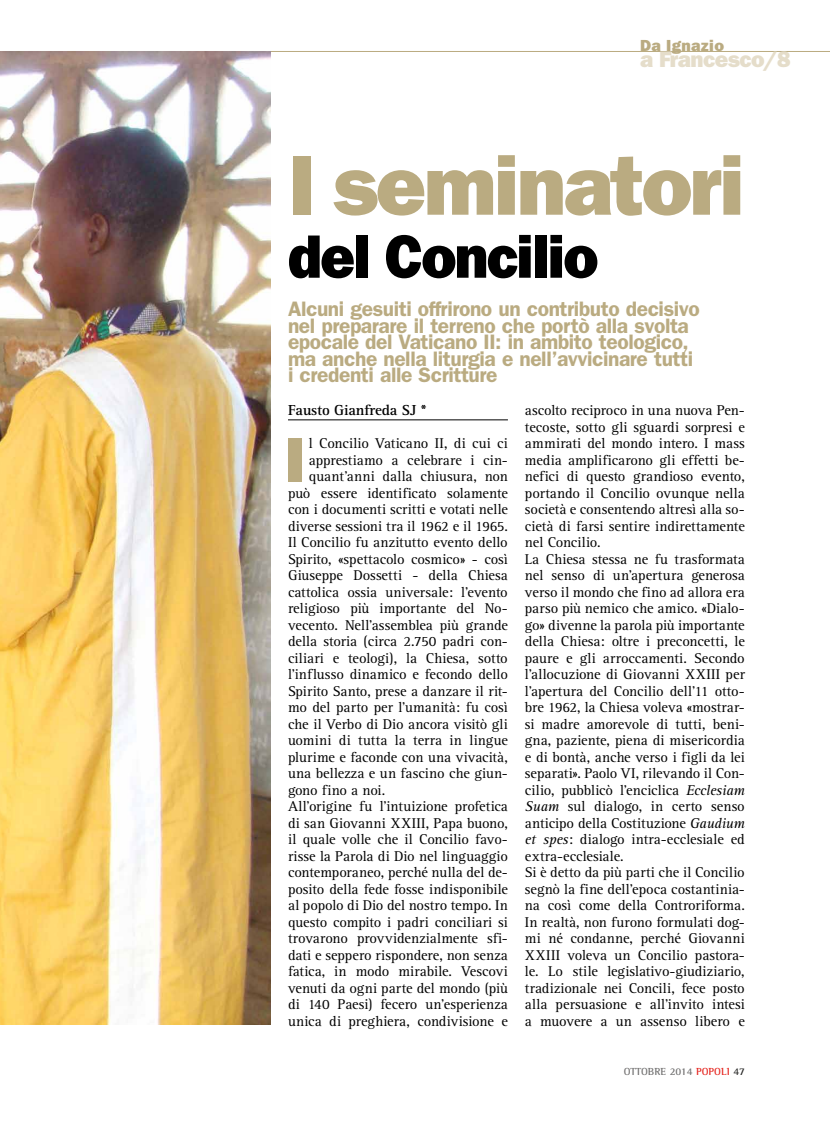
<style>
.page{position:relative;width:830px;height:1127px;background:#fff}
.page>*{position:absolute;margin:0;border:0;box-sizing:border-box;transform-origin:0 0}
.t1{font:85.5px "ITC Franklin Gothic Std Hvy";letter-spacing:-.03em;color:#baab81}
.t2{font:62.7px "ITC Franklin Gothic Std Hvy";color:#baab81}
.t3{font:61.5px "ITC Franklin Gothic Std Hvy";letter-spacing:-.03em;color:#000;scale:.95 1}
.t4{font:22.5px "ITC Franklin Gothic Std Hvy";letter-spacing:-.02em;color:#e5ddca}
.t5{font:600 21px/16.5px "ITC Franklin Gothic Std";letter-spacing:-.02em;color:#baab81}
.t6{font:16.2px "ITC Franklin Gothic Std Hvy";letter-spacing:.02em;color:#baab81}
.t7{font:700 15px "Rotis Serif";letter-spacing:-.01em;color:#000}
.t8{font:14.7px/16.5px "Rotis Serif";letter-spacing:-.005em;color:#000}
.t9{font:700 10.5px "Rotis Semi Serif";color:#706f6f}
.s1{font-style:italic}
.s2{color:#e5231d}
.s3{color:#282827}
</style>
<div class="page">
<hr style="left:0;top:51px;width:829px;height:1px;background:#baab81">
<img style="left:0;top:52px;width:271px;height:973px">
<hr style="left:288px;top:419px;width:219px;height:1px;background:#000">
<p class="t6" style="left:639px;top:36px;width:85px">Da Ignazio</p>
<h3 class="t4" style="left:639px;top:46px;width:152px">a Francesco/8</h3>
<h1 class="t1" style="left:288px;top:135px;width:458px">I seminatori</h1>
<h3 class="t3" style="left:288px;top:220px;width:328px">del Concilio</h3>
<h3 class="t5" style="left:288px;top:301px;width:413px">Alcuni gesuiti offrirono un contributo decisivo nel preparare il terreno che portò alla svolta epocale del Vaticano II: in ambito teologico, ma anche nella liturgia e nell’avvicinare tutti i credenti alle Scritture</h3>
<p class="t7" style="left:288px;top:401px;width:140px">Fausto Gianfreda SJ *</p>
<h2 class="t2" style="left:284px;top:423px;width:22px">I</h2>
<p class="t8" style="left:309px;top:435px;width:200px">l Concilio Vaticano II, di cui ci</p>
<p class="t8" style="left:309px;top:452px;width:200px">apprestiamo a celebrare i cin-</p>
<p class="t8" style="left:309px;top:468px;width:200px">quant’anni dalla chiusura, non</p>
<p class="t8" style="left:288px;top:485px;width:221px">può essere identificato solamente</p>
<p class="t8" style="left:288px;top:501px;width:221px">con i documenti scritti e votati nelle</p>
<p class="t8" style="left:288px;top:518px;width:221px">diverse sessioni tra il 1962 e il 1965.</p>
<p class="t8" style="left:288px;top:534px;width:221px">Il Concilio fu anzitutto evento dello</p>
<p class="t8" style="left:288px;top:551px;width:221px">Spirito, «spettacolo cosmico» - così</p>
<p class="t8" style="left:288px;top:567px;width:221px">Giuseppe Dossetti - della Chiesa</p>
<p class="t8" style="left:288px;top:584px;width:221px">cattolica ossia universale: l’evento</p>
<p class="t8" style="left:288px;top:600px;width:221px">religioso più importante del No-</p>
<p class="t8" style="left:288px;top:617px;width:221px">vecento. Nell’assemblea più grande</p>
<p class="t8" style="left:288px;top:633px;width:221px">della storia (circa 2.750 padri con-</p>
<p class="t8" style="left:288px;top:650px;width:221px">ciliari e teologi), la Chiesa, sotto</p>
<p class="t8" style="left:288px;top:666px;width:221px">l’influsso dinamico e fecondo dello</p>
<p class="t8" style="left:288px;top:683px;width:221px">Spirito Santo, prese a danzare il rit-</p>
<p class="t8" style="left:288px;top:699px;width:221px">mo del parto per l’umanità: fu così</p>
<p class="t8" style="left:288px;top:716px;width:221px">che il Verbo di Dio ancora visitò gli</p>
<p class="t8" style="left:288px;top:732px;width:221px">uomini di tutta la terra in lingue</p>
<p class="t8" style="left:288px;top:749px;width:221px">plurime e faconde con una vivacità,</p>
<p class="t8" style="left:288px;top:765px;width:221px">una bellezza e un fascino che giun-</p>
<p class="t8" style="left:288px;top:782px;width:99px">gono fino a noi.</p>
<p class="t8" style="left:288px;top:798px;width:221px">All’origine fu l’intuizione profetica</p>
<p class="t8" style="left:288px;top:815px;width:221px">di san Giovanni XXIII, Papa buono,</p>
<p class="t8" style="left:288px;top:831px;width:221px">il quale volle che il Concilio favo-</p>
<p class="t8" style="left:288px;top:848px;width:221px">risse la Parola di Dio nel linguaggio</p>
<p class="t8" style="left:288px;top:864px;width:221px">contemporaneo, perché nulla del de-</p>
<p class="t8" style="left:288px;top:881px;width:221px">posito della fede fosse indisponibile</p>
<p class="t8" style="left:288px;top:897px;width:221px">al popolo di Dio del nostro tempo. In</p>
<p class="t8" style="left:288px;top:914px;width:221px">questo compito i padri conciliari si</p>
<p class="t8" style="left:288px;top:930px;width:221px">trovarono provvidenzialmente sfi-</p>
<p class="t8" style="left:288px;top:947px;width:221px">dati e seppero rispondere, non senza</p>
<p class="t8" style="left:288px;top:963px;width:221px">fatica, in modo mirabile. Vescovi</p>
<p class="t8" style="left:288px;top:980px;width:221px">venuti da ogni parte del mondo (più</p>
<p class="t8" style="left:288px;top:996px;width:221px">di 140 Paesi) fecero un’esperienza</p>
<p class="t8" style="left:288px;top:1013px;width:221px">unica di preghiera, condivisione e</p>
<p class="t8" style="left:524px;top:402px;width:221px">ascolto reciproco in una nuova Pen&shy;tecoste, sotto gli sguardi sorpresi e ammirati del mondo intero. I mass media amplificarono gli effetti be&shy;nefici di questo grandioso evento, portando il Concilio ovunque nella società e consentendo altresì alla so&shy;cietà di farsi sentire indirettamente nel Concilio.<br>La Chiesa stessa ne fu trasformata nel senso di un’apertura generosa verso il mondo che fino ad allora era parso più nemico che amico. «Dialo&shy;go» divenne la parola più importante della Chiesa: oltre i preconcetti, le paure e gli arroccamenti. Secondo l’allocuzione di Giovanni XXIII per l’apertura del Concilio dell’11 otto&shy;bre 1962, la Chiesa voleva «mostrar&shy;si madre amorevole di tutti, beni&shy;gna, paziente, piena di misericordia e di bontà, anche verso i figli da lei separati». Paolo VI, rilevando il Con&shy;cilio, pubblicò l’enciclica <span class="s1">Ecclesiam Suam</span> sul dialogo, in certo senso anticipo della Costituzione <span class="s1">Gaudium et spes</span>: dialogo intra-ecclesiale ed extra-ecclesiale.<br>Si è detto da più parti che il Concilio segnò la fine dell’epoca costantinia&shy;na così come della Controriforma.<br>In realtà, non furono formulati dog&shy;mi né condanne, perché Giovanni XXIII voleva un Concilio pastora&shy;le. Lo stile legislativo-giudiziario, tradizionale nei Concili, fece posto alla persuasione e all’invito intesi a muovere a un assenso libero e</p>
<p class="t9" style="left:623px;top:1065px;width:122px">OTTOBRE 2014 <span class="s2">POPOLI</span> <span class="s3">47</span></p>
</div>
